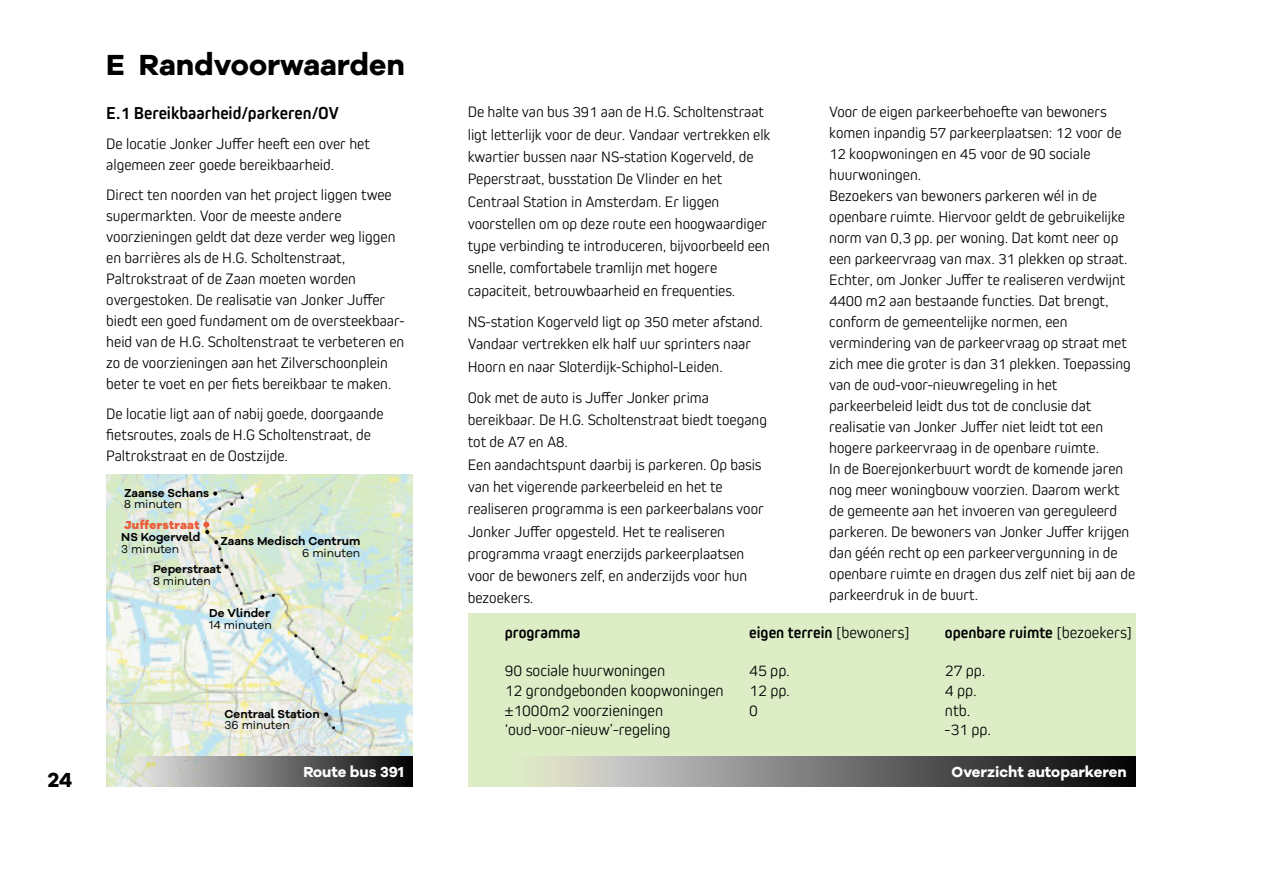
<style>
.page{position:relative;width:1263px;height:893px;background:#fff}
.page>*{position:absolute;margin:0;border:0;box-sizing:border-box;transform-origin:0 0}
.t1{font:700 30px "Galano Grotesque Alt";color:#000}
.t2{font:700 21px "Galano Grotesque Alt";color:#000}
.t3{font:700 18px "Kiro";color:#000}
.t4{font:300 16.5px "Kiro";color:#000}
.t5{font:700 16.5px "Kiro";color:#000}
.t6{font:300 15.75px/21px "Kiro";color:#000}
.t7{font:700 15px "Galano Grotesque Alt";color:#fff}
.t8{font:600 11.85px "Galano Grotesque Alt";color:#000}
.t9{font:11.85px "Galano Grotesque Alt";color:#000}
.t10{font:800 11.85px "Galano Grotesque Alt";letter-spacing:.03em;color:#ed5c39}
.s1{font-weight:300}
</style>
<div class="page">
<div style="left:468px;top:613px;width:667px;height:174px;background:#ddedc6"></div>
<img style="left:107px;top:474px;width:305px;height:283px">
<svg style="left:213px;top:492px;width:4px;height:4px"></svg>
<svg style="left:203px;top:522px;width:6px;height:12px"></svg>
<svg style="left:214px;top:540px;width:7px;height:10px"></svg>
<svg style="left:220px;top:559px;width:13px;height:17px"></svg>
<svg style="left:235px;top:584px;width:8px;height:11px"></svg>
<svg style="left:260px;top:595px;width:4px;height:4px"></svg>
<svg style="left:312px;top:647px;width:7px;height:11px"></svg>
<svg style="left:324px;top:712px;width:4px;height:4px"></svg>
<svg style="left:106px;top:757px;width:306px;height:30px;background:#7f807d"></svg>
<svg style="left:544px;top:757px;width:591px;height:30px;background:#727270"></svg>
<h2 class="t2" style="left:48px;top:766px;width:26px">24</h2>
<h1 class="t1" style="left:106px;top:45px;width:300px">E Randvoorwaarden</h1>
<p class="t3" style="left:106px;top:104px;width:234px">E.1 Bereikbaarheid/parkeren/OV</p>
<p class="t6" style="left:106px;top:134px;width:265px">De locatie Jonker Juffer heeft een over het algemeen zeer goede bereikbaarheid.</p>
<p class="t6" style="left:106px;top:185px;width:300px">Direct ten noorden van het project liggen twee supermarkten. Voor de meeste andere voorzieningen geldt dat deze verder weg liggen en barrières als de H.G. Scholtenstraat, Paltrokstraat of de Zaan moeten worden overgestoken. De realisatie van Jonker Juffer biedt een goed fundament om de oversteekbaar&shy;heid van de H.G. Scholtenstraat te verbeteren en zo de voorzieningen aan het Zilverschoonplein beter te voet en per fiets bereikbaar te maken.</p>
<p class="t6" style="left:106px;top:404px;width:279px">De locatie ligt aan of nabij goede, doorgaande fietsroutes, zoals de H.G Scholtenstraat, de<br>Paltrokstraat en de Oostzijde.</p>
<p class="t8" style="left:124px;top:485px;width:86px">Zaanse Schans</p>
<p class="t9" style="left:124px;top:497px;width:59px">8 minuten</p>
<p class="t10" style="left:124px;top:517px;width:77px">Jufferstraat</p>
<p class="t8" style="left:121px;top:530px;width:81px">NS Kogerveld</p>
<p class="t9" style="left:121px;top:541px;width:59px">3 minuten</p>
<p class="t8" style="left:221px;top:533px;width:141px">Zaans Medisch Centrum</p>
<p class="t9" style="left:302px;top:545px;width:60px">6 minuten</p>
<p class="t8" style="left:153px;top:561px;width:70px">Peperstraat</p>
<p class="t9" style="left:153px;top:573px;width:59px">8 minuten</p>
<p class="t8" style="left:209px;top:605px;width:63px">De Vlinder</p>
<p class="t9" style="left:209px;top:617px;width:64px">14 minuten</p>
<p class="t8" style="left:225px;top:706px;width:97px">Centraal Station</p>
<p class="t9" style="left:225px;top:718px;width:67px">36 minuten</p>
<p class="t6" style="left:468px;top:101px;width:304px;line-height:22.4px">De halte van bus 391 aan de H.G. Scholtenstraat ligt letterlijk voor de deur. Vandaar vertrekken elk kwartier bussen naar NS-station Kogerveld, de Peperstraat, busstation De Vlinder en het Centraal Station in Amsterdam. Er liggen voorstellen om op deze route een hoogwaardiger type verbinding te introduceren, bijvoorbeeld een snelle, comfortabele tramlijn met hogere capaciteit, betrouwbaarheid en frequenties.</p>
<p class="t6" style="left:468px;top:311px;width:297px;line-height:22.4px">NS-station Kogerveld ligt op 350 meter afstand.<br>Vandaar vertrekken elk half uur sprinters naar<br>Hoorn en naar Sloterdijk-Schiphol-Leiden.</p>
<p class="t6" style="left:468px;top:387px;width:301px;line-height:22.4px">Ook met de auto is Juffer Jonker prima bereikbaar. De H.G. Scholtenstraat biedt toegang tot de A7 en A8.<br>Een aandachtspunt daarbij is parkeren. Op basis van het vigerende parkeerbeleid en het te realiseren programma is een parkeerbalans voor Jonker Juffer opgesteld. Het te realiseren programma vraagt enerzijds parkeerplaatsen voor de bewoners zelf, en anderzijds voor hun bezoekers.</p>
<p class="t6" style="left:829px;top:102px;width:308px">Voor de eigen parkeerbehoefte van bewoners komen inpandig 57 parkeerplaatsen: 12 voor de 12 koopwoningen en 45 voor de 90 sociale huurwoningen.<br>Bezoekers van bewoners parkeren wél in de openbare ruimte. Hiervoor geldt de gebruikelijke norm van 0,3 pp. per woning. Dat komt neer op een parkeervraag van max. 31 plekken op straat.<br>Echter, om Jonker Juffer te realiseren verdwijnt 4400 m2 aan bestaande functies. Dat brengt, conform de gemeentelijke normen, een vermindering van de parkeervraag op straat met zich mee die groter is dan 31 plekken. Toepassing van de oud-voor-nieuwregeling in het parkeerbeleid leidt dus tot de conclusie dat realisatie van Jonker Juffer niet leidt tot een hogere parkeervraag in de openbare ruimte.<br>In de Boerejonkerbuurt wordt de komende jaren nog meer woningbouw voorzien. Daarom werkt de gemeente aan het invoeren van gereguleerd parkeren. De bewoners van Jonker Juffer krijgen dan géén recht op een parkeervergunning in de openbare ruimte en dragen dus zelf niet bij aan de parkeerdruk in de buurt.</p>
<p class="t5" style="left:505px;top:625px;width:77px">programma</p>
<p class="t5" style="left:749px;top:625px;width:162px">eigen terrein <span class="s1">[bewoners]</span></p>
<p class="t5" style="left:945px;top:625px;width:189px">openbare ruimte <span class="s1">[bezoekers]</span></p>
<p class="t4" style="left:505px;top:663px;width:162px">90 sociale huurwoningen</p>
<p class="t4" style="left:749px;top:663px;width:42px">45 pp.</p>
<p class="t4" style="left:945px;top:663px;width:42px">27 pp.</p>
<p class="t4" style="left:505px;top:682px;width:220px">12 grondgebonden koopwoningen</p>
<p class="t4" style="left:749px;top:682px;width:42px">12 pp.</p>
<p class="t4" style="left:945px;top:682px;width:33px">4 pp.</p>
<p class="t4" style="left:505px;top:702px;width:160px">±1000m2 voorzieningen</p>
<p class="t4" style="left:749px;top:702px;width:10px">0</p>
<p class="t4" style="left:945px;top:702px;width:27px">ntb.</p>
<p class="t4" style="left:505px;top:722px;width:167px">‘oud-voor-nieuw’-regeling</p>
<p class="t4" style="left:945px;top:722px;width:48px">-31 pp.</p>
<p class="t7" style="left:303px;top:762px;width:102px">Route bus 391</p>
<p class="t7" style="left:951px;top:762px;width:177px">Overzicht autoparkeren</p>
</div>
